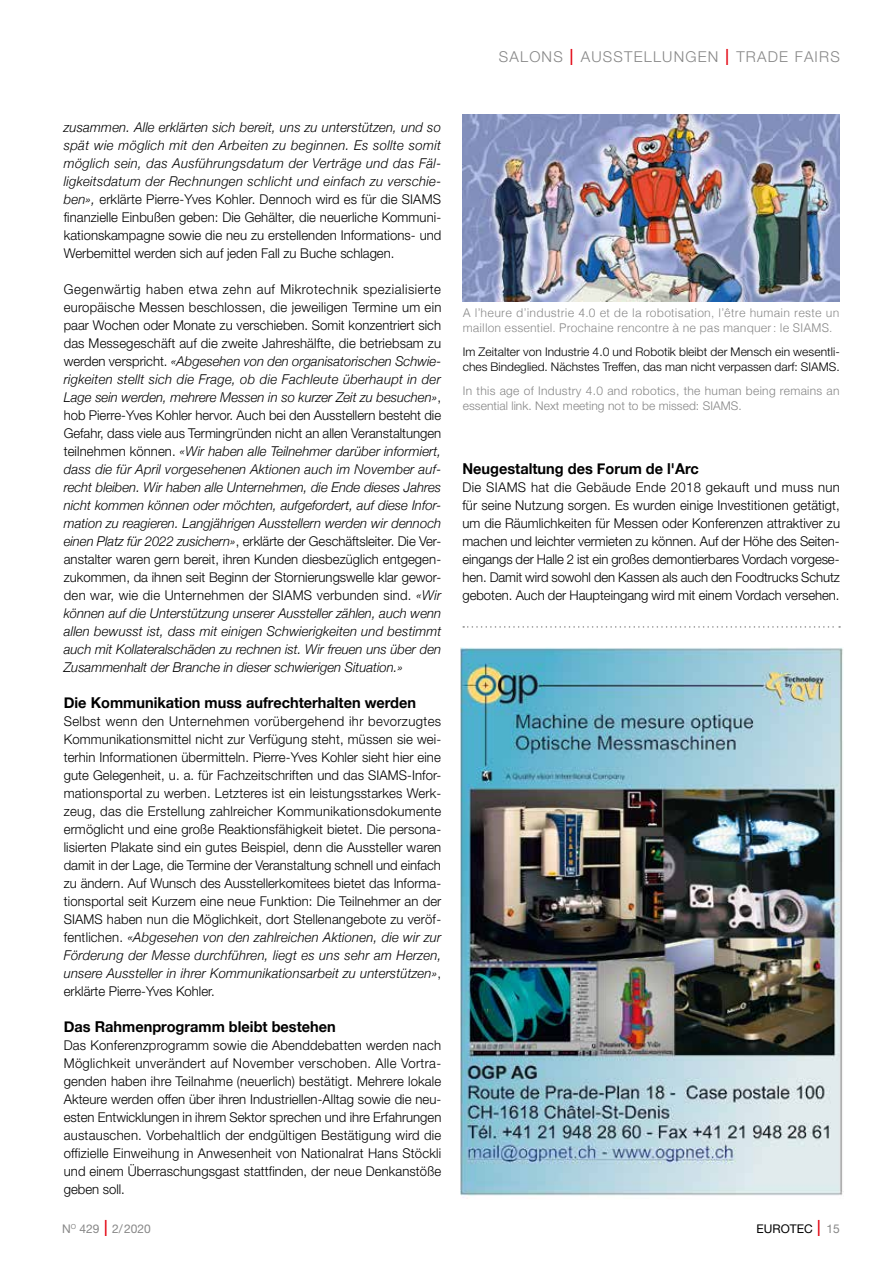
<style>
.page{position:relative;width:893px;height:1263px;background:#fff}
.page>*{position:absolute;margin:0;border:0;box-sizing:border-box;transform-origin:0 0}
.t1{font:700 15px "Helvetica Neue";color:#000}
.t2{font:300 15px "Helvetica Neue";letter-spacing:.08em;color:#878787}
.t3{font:300 13.5px/18px "Helvetica Neue";color:#000;text-align:justify}
.t4{font:italic 300 13.5px/18px "Helvetica Neue";letter-spacing:.01em;color:#000;text-align:justify}
.t5{font:300 12px/15px "Helvetica Neue";letter-spacing:.005em;color:#000}
.t6{font:300 12px/15px "Helvetica";letter-spacing:.005em;color:#878787}
.t7{font:300 12px/15px "Helvetica Neue";letter-spacing:.025em;color:#878787}
.t8{font:12px "Helvetica Neue";color:#878787}
.t9{font:12px "Helvetica Neue";color:#000}
.s1{font-stretch:condensed;font-size:22.5px;color:#e30613}
.s2{font-style:normal}
.s3{font-style:italic}
.s4{font-weight:300;font-stretch:condensed;font-size:22.5px;color:#e30613}
.s5{color:#878787}
</style>
<div class="page">
<img style="left:461px;top:648px;width:382px;height:551px">
<svg style="left:463px;top:626px;width:377px;height:2px"></svg>
<img style="left:462px;top:114px;width:377px;height:188px">
<p class="t2" style="left:499px;top:47px;width:343px">SALONS <span class="s1">I</span> AUSSTELLUNGEN <span class="s1">I</span> TRADE FAIRS</p>
<p class="t4" style="left:64px;top:117px;width:379px">zusammen. Alle erklärten sich bereit, uns zu unterstützen, und so spät wie möglich mit den Arbeiten zu beginnen. Es sollte somit möglich sein, das Ausführungsdatum der Verträge und das Fäl&shy;ligkeitsdatum der Rechnungen schlicht und einfach zu verschie&shy;ben», <span class="s2">erklärte Pierre-Yves Kohler. Dennoch wird es für die SIAMS finanzielle Einbußen geben: Die Gehälter, die neuerliche Kommuni&shy;kationskampagne sowie die neu zu erstellenden Informations- und Werbemittel werden sich auf jeden Fall zu Buche schlagen.</span></p>
<p class="t4" style="left:64px;top:279px;width:379px"><span class="s2">Gegenwärtig haben etwa zehn auf Mikrotechnik spezialisierte europäische Messen beschlossen, die jeweiligen Termine um ein paar Wochen oder Monate zu verschieben. Somit konzentriert sich das Messegeschäft auf die zweite Jahreshälfte, die betriebsam zu werden verspricht.</span> «Abgesehen von den organisatorischen Schwie&shy;rigkeiten stellt sich die Frage, ob die Fachleute überhaupt in der Lage sein werden, mehrere Messen in so kurzer Zeit zu besuchen»<span class="s2">, hob Pierre-Yves Kohler hervor. Auch bei den Ausstellern besteht die Gefahr, dass viele aus Termingründen nicht an allen Veranstaltungen teilnehmen können.</span> «Wir haben alle Teilnehmer darüber informiert, dass die für April vorgesehenen Aktionen auch im November auf&shy;recht bleiben. Wir haben alle Unternehmen, die Ende dieses Jahres nicht kommen können oder möchten, aufgefordert, auf diese Infor&shy;mation zu reagieren. Langjährigen Ausstellern werden wir dennoch einen Platz für 2022 zusichern»<span class="s2">, erklärte der Geschäftsleiter. Die Ver&shy;anstalter waren gern bereit, ihren Kunden diesbezüglich entgegen&shy;zukommen, da ihnen seit Beginn der Stornierungswelle klar gewor&shy;den war, wie die Unternehmen der SIAMS verbunden sind.</span> «Wir können auf die Unterstützung unserer Aussteller zählen, auch wenn allen bewusst ist, dass mit einigen Schwierigkeiten und bestimmt auch mit Kollateralschäden zu rechnen ist. Wir freuen uns über den Zusammenhalt der Branche in dieser schwierigen Situation.»</p>
<p class="t1" style="left:64px;top:691px;width:354px">Die Kommunikation muss aufrechterhalten werden</p>
<p class="t3" style="left:64px;top:712px;width:379px">Selbst wenn den Unternehmen vorübergehend ihr bevorzugtes Kommunikationsmittel nicht zur Verfügung steht, müssen sie wei&shy;terhin Informationen übermitteln. Pierre-Yves Kohler sieht hier eine gute Gelegenheit, u. a. für Fachzeitschriften und das SIAMS-Infor&shy;mationsportal zu werben. Letzteres ist ein leistungsstarkes Werk&shy;zeug, das die Erstellung zahlreicher Kommunikationsdokumente ermöglicht und eine große Reaktionsfähigkeit bietet. Die persona&shy;lisierten Plakate sind ein gutes Beispiel, denn die Aussteller waren damit in der Lage, die Termine der Veranstaltung schnell und einfach zu ändern. Auf Wunsch des Ausstellerkomitees bietet das Informa&shy;tionsportal seit Kurzem eine neue Funktion: Die Teilnehmer an der SIAMS haben nun die Möglichkeit, dort Stellenangebote zu veröf&shy;fentlichen. <span class="s3">«Abgesehen von den zahlreichen Aktionen, die wir zur Förderung der Messe durchführen, liegt es uns sehr am Herzen, unsere Aussteller in ihrer Kommunikationsarbeit zu unterstützen»</span>, erklärte Pierre-Yves Kohler.</p>
<p class="t1" style="left:64px;top:1015px;width:274px">Das Rahmenprogramm bleibt bestehen</p>
<p class="t3" style="left:64px;top:1036px;width:379px">Das Konferenzprogramm sowie die Abenddebatten werden nach Möglichkeit unverändert auf November verschoben. Alle Vortra&shy;genden haben ihre Teilnahme (neuerlich) bestätigt. Mehrere lokale Akteure werden offen über ihren Industriellen-Alltag sowie die neu&shy;esten Entwicklungen in ihrem Sektor sprechen und ihre Erfahrungen austauschen. Vorbehaltlich der endgültigen Bestätigung wird die offizielle Einweihung in Anwesenheit von Nationalrat Hans Stöckli und einem Überraschungsgast stattfinden, der neue Denkanstöße geben soll.</p>
<p class="t6" style="left:463px;top:305px;width:378px">A l’heure d’industrie 4.0 et de la robotisation, l’être humain reste un maillon essentiel. Prochaine rencontre à ne pas manquer: le SIAMS.</p>
<p class="t5" style="left:463px;top:344px;width:378px">Im Zeitalter von Industrie 4.0 und Robotik bleibt der Mensch ein wesentli&shy;ches Bindeglied. Nächstes Treffen, das man nicht verpassen darf: SIAMS.</p>
<p class="t7" style="left:463px;top:382px;width:378px">In this age of Industry 4.0 and robotics, the human being remains an essential link. Next meeting not to be missed: SIAMS.</p>
<p class="t1" style="left:462px;top:457px;width:238px">Neugestaltung des Forum de l'Arc</p>
<p class="t3" style="left:462px;top:478px;width:379px">Die SIAMS hat die Gebäude Ende 2018 gekauft und muss nun für seine Nutzung sorgen. Es wurden einige Investitionen getätigt, um die Räumlichkeiten für Messen oder Konferenzen attraktiver zu machen und leichter vermieten zu können. Auf der Höhe des Seiten&shy;eingangs der Halle 2 ist ein großes demontierbares Vordach vorgese&shy;hen. Damit wird sowohl den Kassen als auch den Foodtrucks Schutz geboten. Auch der Haupteingang wird mit einem Vordach versehen.</p>
<p class="t8" style="left:62px;top:1221px;width:90px">N<sup>O</sup> 429 <span class="s4">I</span> 2/2020</p>
<p class="t9" style="left:756px;top:1221px;width:85px">EUROTEC <span class="s4">I</span> <span class="s5">15</span></p>
</div>
